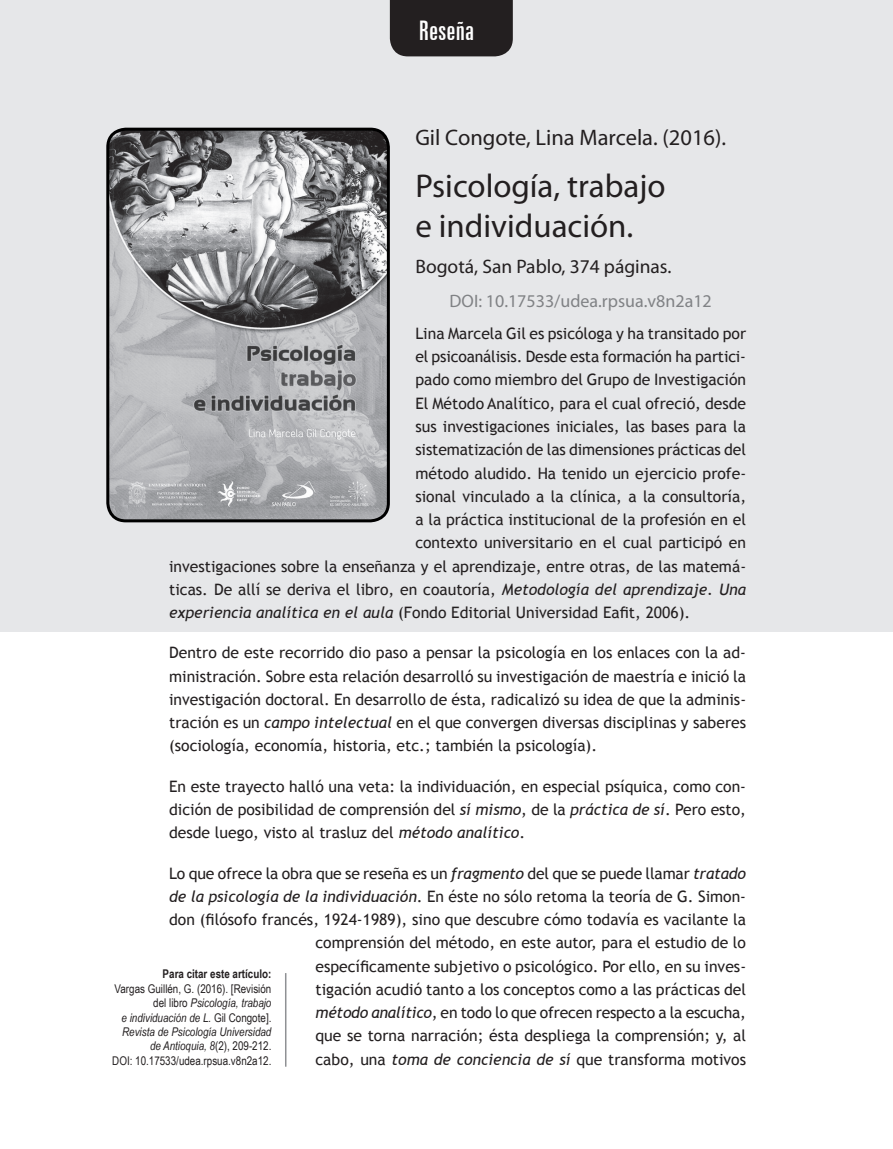
<style>
.page{position:relative;width:893px;height:1149px;background:#fff}
.page>*{position:absolute;margin:0;border:0;box-sizing:border-box;transform-origin:0 0}
.t1{font:33px/39.6px "Myriad Pro";color:#231f20}
.t2{font:extra-condensed 27px "Zurich BT";color:#fff}
.t3{font:22.5px "Myriad Pro";color:#231f20}
.t4{font:19.5px "Myriad Pro";color:#231f20}
.t5{font:18px "Myriad Pro";color:#808285}
.t6{font:15.75px/23.2px "Trebuchet MS";color:#231f20;text-align:justify}
.t7{font:12px/14.4px "Arial Narrow";color:#231f20;text-align:right}
.t8{font:700 12px "Arial Narrow";color:#231f20}
.s1{font-style:italic}
</style>
<div class="page">
<div style="left:0;top:0;width:893px;height:631px;background:#e6e7e9"></div>
<div style="left:390px;top:0;width:123px;height:56px;background:#231f20"></div>
<img style="left:108px;top:129px;width:280px;height:391px">
<div style="left:106px;top:128px;width:284px;height:394px;border:3px solid #000;border-radius:18px"></div>
<hr style="left:285px;top:972px;width:1px;height:94px;background:#8f9194">
<h2 class="t2" style="left:419px;top:15px;width:57px">Reseña</h2>
<h3 class="t3" style="left:415px;top:123px;width:312px">Gil Congote, Lina Marcela. (2016).</h3>
<h1 class="t1" style="left:415px;top:165px;width:252px">Psicología, trabajo e individuación.</h1>
<p class="t4" style="left:415px;top:254px;width:258px">Bogotá, San Pablo, 374 páginas.</p>
<p class="t5" style="left:450px;top:290px;width:264px">DOI: 10.17533/udea.rpsua.v8n2a12</p>
<p class="t6" style="left:415px;top:322px;width:332px">Lina Marcela Gil es psicóloga y ha transitado por</p>
<p class="t6" style="left:415px;top:345px;width:332px">el psicoanálisis. Desde esta formación ha partici-</p>
<p class="t6" style="left:415px;top:368px;width:332px">pado como miembro del Grupo de Investigación</p>
<p class="t6" style="left:415px;top:391px;width:332px">El Método Analítico, para el cual ofreció, desde</p>
<p class="t6" style="left:415px;top:415px;width:332px">sus investigaciones iniciales, las bases para la</p>
<p class="t6" style="left:415px;top:438px;width:332px">sistematización de las dimensiones prácticas del</p>
<p class="t6" style="left:415px;top:461px;width:332px">método aludido. Ha tenido un ejercicio profe-</p>
<p class="t6" style="left:415px;top:484px;width:332px">sional vinculado a la clínica, a la consultoría,</p>
<p class="t6" style="left:415px;top:508px;width:332px">a la práctica institucional de la profesión en el</p>
<p class="t6" style="left:415px;top:531px;width:332px">contexto universitario en el cual participó en</p>
<p class="t6" style="left:169px;top:554px;width:578px">investigaciones sobre la enseñanza y el aprendizaje, entre otras, de las matemá-</p>
<p class="t6" style="left:169px;top:577px;width:578px">ticas. De allí se deriva el libro, en coautoría, <span class="s1">Metodología del aprendizaje. Una</span></p>
<p class="t6" style="left:169px;top:601px;width:523px"><span class="s1">experiencia analítica en el aula</span> (Fondo Editorial Universidad Eafit, 2006).</p>
<p class="t6" style="left:169px;top:641px;width:578px">Dentro de este recorrido dio paso a pensar la psicología en los enlaces con la ad&shy;ministración. Sobre esta relación desarrolló su investigación de maestría e inició la investigación doctoral. En desarrollo de ésta, radicalizó su idea de que la adminis&shy;tración es un <span class="s1">campo intelectual</span> en el que convergen diversas disciplinas y saberes (sociología, economía, historia, etc.; también la psicología).</p>
<p class="t6" style="left:169px;top:774px;width:578px">En este trayecto halló una veta: la individuación, en especial psíquica, como con&shy;dición de posibilidad de comprensión del <span class="s1">sí mismo</span>, de la <span class="s1">práctica de sí</span>. Pero esto, desde luego, visto al trasluz del <span class="s1">método analítico</span>.</p>
<p class="t6" style="left:169px;top:861px;width:578px;text-align:right">Lo que ofrece la obra que se reseña es un <span class="s1">fragmento</span> del que se puede llamar <span class="s1">tratado de la psicología de la individuación</span>. En éste no sólo retoma la teoría de G. Simon&shy;don (filósofo francés, 1924-1989), sino que descubre cómo todavía es vacilante la comprensión del método, en este autor, para el estudio de lo<br>específicamente subjetivo o psicológico. Por ello, en su inves-<br>tigación acudió tanto a los conceptos como a las prácticas del<br><span class="s1">método analítico</span>, en todo lo que ofrecen respecto a la escucha,<br>que se torna narración; ésta despliega la comprensión; y, al<br>cabo, una <span class="s1">toma de conciencia de sí</span> que transforma motivos</p>
<p class="t8" style="left:163px;top:964px;width:110px">Para citar este artículo:</p>
<p class="t7" style="left:112px;top:980px;width:161px">Vargas Guillén, G. (2016). [Revisión del libro <span class="s1">Psicología, trabajo<br>e individuación de L.</span> Gil Congote].<br><span class="s1">Revista de Psicología Universidad de Antioquia, 8</span>(2), 209-212.<br>DOI: 10.17533/udea.rpsua.v8n2a12.</p>
</div>
